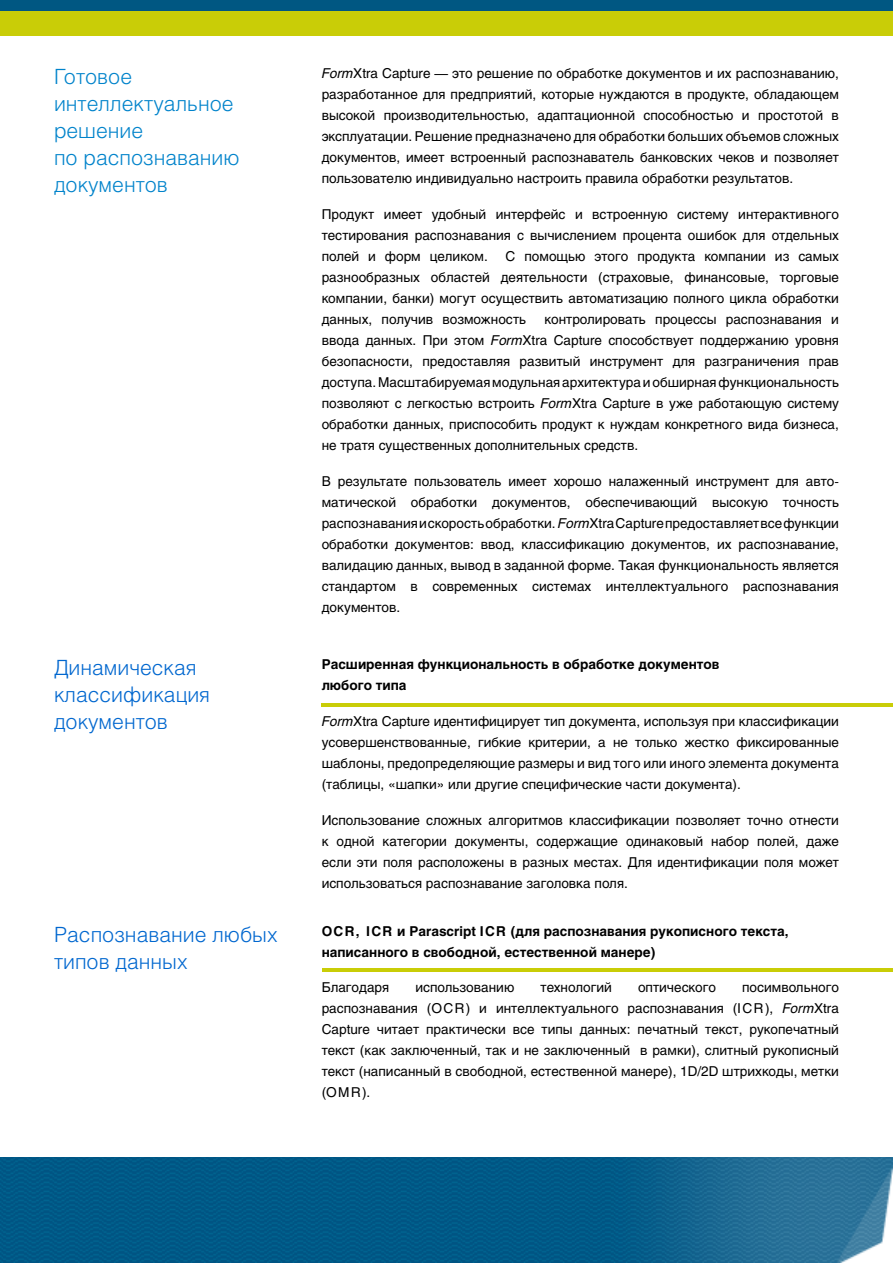
<style>
.page{position:relative;width:893px;height:1263px;background:#fff}
.page>*{position:absolute;margin:0;border:0;box-sizing:border-box;transform-origin:0 0}
.t1{font:21px/27px "Helios Light C";color:#0067cf}
.t2{font:21px/27px "Helios Light C";color:#0083cb}
.t3{font:13.5px/21px "Helios C";color:#000;text-align:justify}
.t4{font:700 13.5px/21px "Helios C";color:#000}
.s1{font-style:italic}
</style>
<div class="page">
<div style="left:0;top:0;width:893px;height:36px;background:#c9cd07"></div>
<div style="left:0;top:0;width:893px;height:10px;background:#005782"></div>
<img style="left:0;top:1158px;width:893px;height:105px">
<hr style="left:322px;top:704px;width:571px;height:3px;background:#c9cd07">
<hr style="left:323px;top:969px;width:570px;height:3px;background:#c9cd07">
<h1 class="t2" style="left:54px;top:63px;width:187px">Готовое интеллектуальное решение<br>по распознаванию документов</h1>
<p class="t3" style="left:322px;top:63px;width:519px"><span class="s1">Form</span>Xtra Capture — это решение по обработке документов и их распознаванию, разработанное для предприятий, которые нуждаются в продукте, обладающем высокой производительностью, адаптационной способностью и простотой в эксплуатации. Решение предназначено для обработки больших объемов сложных документов, имеет встроенный распознаватель банковских чеков и позволяет пользователю индивидуально настроить правила обработки результатов.</p>
<p class="t3" style="left:322px;top:204px;width:519px">Продукт имеет удобный интерфейс и встроенную систему интерактивного тестирования распознавания с вычислением процента ошибок для отдельных полей и форм целиком.</p>
<p class="t3" style="left:322px;top:246px;width:519px;text-indent:184px">С помощью этого продукта компании из самых разнообразных областей деятельности (страховые, финансовые, торговые компании, банки) могут осуществить автоматизацию полного цикла обработки данных, получив возможность</p>
<p class="t3" style="left:322px;top:309px;width:519px;text-indent:223px">контролировать процессы распознавания и ввода данных. При этом <span class="s1">Form</span>Xtra Capture способствует поддержанию уровня безопасности, предоставляя развитый инструмент для разграничения прав доступа. Масштабируемая модульная архитектура и обширная функциональность позволяют с легкостью встроить <span class="s1">Form</span>Xtra Capture в уже работающую систему обработки данных, приспособить продукт к нуждам конкретного вида бизнеса, не тратя существенных дополнительных средств.</p>
<p class="t3" style="left:322px;top:471px;width:519px">В результате пользователь имеет хорошо налаженный инструмент для авто&shy;матической обработки документов, обеспечивающий высокую точность распознавания и скорость обработки. <span class="s1">Form</span>Xtra Capture предоставляет все функции обработки документов: ввод, классификацию документов, их распознавание, валидацию данных, вывод в заданной форме. Такая функциональность является стандартом в современных системах интеллектуального распознавания документов.</p>
<h1 class="t1" style="left:54px;top:654px;width:158px">Динамическая классификация документов</h1>
<h1 class="t1" style="left:54px;top:921px;width:225px">Распознавание любых типов данных</h1>
<p class="t4" style="left:322px;top:654px;width:399px">Расширенная функциональность в обработке документов любого типа</p>
<p class="t3" style="left:322px;top:710px;width:519px"><span class="s1">Form</span>Xtra Capture идентифицирует тип документа, используя при классификации усовершенствованные, гибкие критерии, а не только жестко фиксированные шаблоны, предопределяющие размеры и вид того или иного элемента документа (таблицы, «шапки» или другие специфические части документа).</p>
<p class="t3" style="left:322px;top:809px;width:519px">Использование сложных алгоритмов классификации позволяет точно отнести к одной категории документы, содержащие одинаковый набор полей, даже если эти поля расположены в разных местах. Для идентификации поля может использоваться распознавание заголовка поля.</p>
<p class="t4" style="left:322px;top:920px;width:468px">OCR, ICR и Parascript ICR (для распознавания рукописного текста, написанного в свободной, естественной манере)</p>
<p class="t3" style="left:322px;top:976px;width:69px">Благодаря</p>
<p class="t3" style="left:415px;top:976px;width:100px">использованию</p>
<p class="t3" style="left:540px;top:976px;width:73px">технологий</p>
<p class="t3" style="left:638px;top:976px;width:79px">оптического</p>
<p class="t3" style="left:322px;top:976px;width:519px;text-indent:420px">посимвольного распознавания (OCR) и интеллектуального распознавания (ICR), <span class="s1">Form</span>Xtra Capture читает практически все типы данных: печатный текст, рукопечатный текст (как заключенный, так и не заключенный в рамки), слитный рукописный текст (написанный в свободной, естественной манере), 1D/2D штрихкоды, метки (OMR).</p>
</div>
